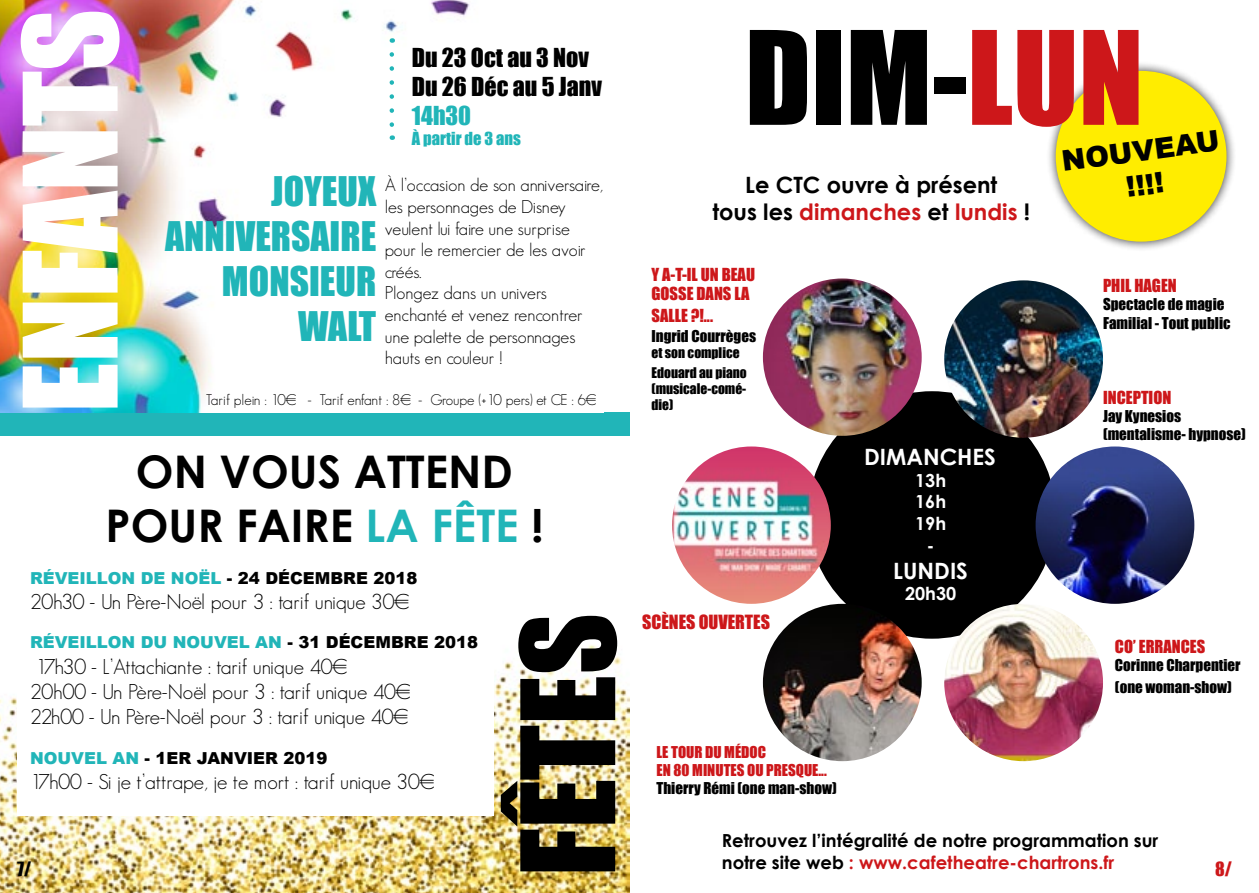
<style>
.page{position:relative;width:1259px;height:893px;background:#fff}
.page>*{position:absolute;margin:0;border:0;box-sizing:border-box;transform-origin:0 0}
.t1{font:120px "Impact";color:#000}
.t2{font:120px "Impact";color:#fff}
.t3{font:700 45px "Century Gothic";color:#000}
.t4{font:700 45px "Century Gothic";color:#21b5b8}
.t5{font:37.5px/45px "Impact";color:#21b5b8;text-align:right}
.t6{font:900 28.5px/34.2px "Arial";color:#000;text-align:center}
.t7{font:24px/28.8px "Impact";color:#000}
.t8{font:24px "Impact";color:#21b5b8}
.t9{font:700 22.5px/27px "Century Gothic";color:#000;text-align:center}
.t10{font:700 22.5px "Century Gothic";color:#fff}
.t11{font:300 21px/25.2px "Geosans";color:#000}
.t12{font:300 18px/21.6px "Geosans";color:#000}
.t13{font:700 18px/21.6px "Century Gothic";color:#000}
.t14{font:18px "Impact";color:#cd171a}
.t15{font:700 18px/21.6px "Century Gothic";color:#fff;text-align:center}
.t16{font:18px "Impact";color:#000}
.t17{font:900 16.5px "Arial";color:#21b5b8}
.t18{font:16.5px/19.8px "Impact";color:#cd171a}
.t19{font:900 16.5px "Arial";color:#000}
.t20{font:16.5px "Impact";color:#21b5b8}
.t21{font:15px/18px "Impact";color:#000}
.t22{font:300 15px "Geosans";color:#000}
.t23{font:15px/18px "Impact";color:#cd171a}
.t24{font:13.5px/19.8px "Impact";color:#000}
.s1{color:#000}
.s2{color:#21b5b8}
.s3{color:#cd171a}
</style>
<div class="page">
<div style="left:808px;top:391px;width:247px;height:248px;background:#000;border-radius:50%"></div>
<div style="left:0;top:412px;width:629px;height:24px;background:#21b5b8"></div>
<img style="left:0;top:0;width:470px;height:412px">
<img style="left:0;top:645px;width:629px;height:248px">
<svg style="left:389px;top:54px;width:5px;height:86px"></svg>
<div style="left:17px;top:554px;width:476px;height:262px;background:#fff"></div>
<img style="left:763px;top:278px;width:158px;height:158px">
<img style="left:944px;top:280px;width:159px;height:158px">
<img style="left:763px;top:604px;width:158px;height:157px">
<img style="left:672px;top:446px;width:159px;height:158px">
<img style="left:1035px;top:446px;width:159px;height:158px">
<div style="left:1046px;top:61px;width:190px;height:191px;background:#000;opacity:.75"></div>
<div style="left:1055px;top:71px;width:171px;height:171px;background:#ffed00;border-radius:50%"></div>
<img style="left:944px;top:604px;width:159px;height:157px">
<h1 class="t2" style="left:-23px;top:412px;width:405px;rotate:-90deg">EnfantS</h1>
<h3 class="t7" style="left:412px;top:43px;width:192px">Du 23 Oct au 3 Nov<br>Du 26 Déc au 5 Janv</h3>
<h3 class="t8" style="left:412px;top:97px;width:61px">14h30</h3>
<p class="t20" style="left:412px;top:125px;width:111px">à partir de 3 ans</p>
<h3 class="t5" style="left:165px;top:168px;width:212px">Joyeux<br>Anniversaire<br>Monsieur<br>WALT</h3>
<p class="t12" style="left:385px;top:174px;width:220px">à l’occasion de son anniversaire, les personnages de Disney veulent lui faire une surprise pour le remercier de les avoir créés.<br>Plongez dans un univers enchanté et venez rencontrer une palette de personnages hauts en couleur !</p>
<p class="t22" style="left:206px;top:391px;width:392px">Tarif plein : 10€ - Tarif enfant : 8€ - Groupe (+10 pers) et CE : 6€</p>
<h2 class="t3" style="left:136px;top:443px;width:115px">On vous</h2>
<h2 class="t3" style="left:354px;top:443px;width:24px">atte</h2>
<h2 class="t3" style="left:448px;top:443px;width:60px">nd</h2>
<h2 class="t3" style="left:105px;top:497px;width:30px">pour</h2>
<h2 class="t3" style="left:236px;top:497px;width:24px">faire</h2>
<h2 class="t4" style="left:366px;top:497px;width:180px">la fête <span class="s1">!</span></h2>
<p class="t17" style="left:30px;top:566px;width:389px">RÉVEILLON DE NOËL <span class="s1">- 24 DÉCEMBRE 2018</span></p>
<p class="t11" style="left:30px;top:589px;width:381px">20h30 - Un Père-Noël pour 3 : tarif unique 30€</p>
<p class="t17" style="left:30px;top:631px;width:449px">RÉVEILLON DU NOUVEL AN <span class="s1">- 31 DÉCEMBRE 2018</span></p>
<p class="t11" style="left:30px;top:654px;width:382px">17h30 - L’Attachiante : tarif unique 40€<br>20h00 - Un Père-Noël pour 3 : tarif unique 40€<br>22h00 - Un Père-Noël pour 3 : tarif unique 40€</p>
<p class="t19" style="left:30px;top:746px;width:299px"><span class="s2">NOUVEL AN</span> - 1ER JANVIER 2019</p>
<p class="t11" style="left:30px;top:769px;width:406px">17h00 - Si je t’attrape, je te mort : tarif unique 30€</p>
<h1 class="t1" style="left:475px;top:876px;width:259px;rotate:-90deg">Fêtes</h1>
<p class="t16" style="left:17px;top:855px;width:16px">7/</p>
<h1 class="t1" style="left:745px;top:-15px;width:330px">Dim-<span class="s3">LUN</span></h1>
<p class="t9" style="left:712px;top:171px;width:319px">Le CTC ouvre à présent<br>tous les <span class="s3">dimanches</span> et <span class="s3">lundis</span> !</p>
<p class="t18" style="left:651px;top:264px;width:105px">Y a-t-il un beau gosse dans la</p>
<p class="t18" style="left:651px;top:305px;width:63px">salle ?!...</p>
<p class="t21" style="left:651px;top:327px;width:106px">Ingrid Courrèges</p>
<p class="t24" style="left:651px;top:342px;width:97px">et son complice<br>Edouard au piano</p>
<p class="t24" style="left:651px;top:380px;width:96px;line-height:16.2px">(musicale-comé&shy;die)</p>
<p class="t14" style="left:642px;top:608px;width:129px">Scènes ouvertes</p>
<p class="t10" style="left:864px;top:443px;width:31px">Dima</p>
<p class="t10" style="left:923px;top:443px;width:32px">nches</p>
<p class="t15" style="left:915px;top:469px;width:32px">13h<br>16h<br>19h -</p>
<p class="t10" style="left:893px;top:556px;width:53px">Lundis</p>
<p class="t15" style="left:905px;top:582px;width:53px">20h30</p>
<p class="t23" style="left:656px;top:742px;width:172px">Le tour du médoc<br>en 80 minutes ou presque...</p>
<p class="t21" style="left:656px;top:778px;width:182px">Thierry Rémi (one man-show)</p>
<h3 class="t6" style="left:1059px;top:144px;width:160px;rotate:-8deg">NOUVEAU !!!!</h3>
<p class="t18" style="left:1103px;top:275px;width:75px">Phil Hagen</p>
<p class="t21" style="left:1103px;top:293px;width:129px;line-height:19.8px">Spectacle de magie<br>Familial - Tout public</p>
<p class="t18" style="left:1103px;top:387px;width:70px">Inception</p>
<p class="t21" style="left:1103px;top:407px;width:144px">Jay Kynesios (mentalisme- hypnose)</p>
<p class="t18" style="left:1115px;top:637px;width:91px">Co’ Errances</p>
<p class="t21" style="left:1115px;top:654px;width:127px;line-height:21.6px">Corinne Charpentier (one woman-show)</p>
<p class="t13" style="left:722px;top:829px;width:438px">Retrouvez l’intégralité de notre programmation sur notre site web <span class="s3">: www.cafetheatre-chartrons.fr</span></p>
<p class="t14" style="left:1215px;top:855px;width:18px">8/</p>
</div>
